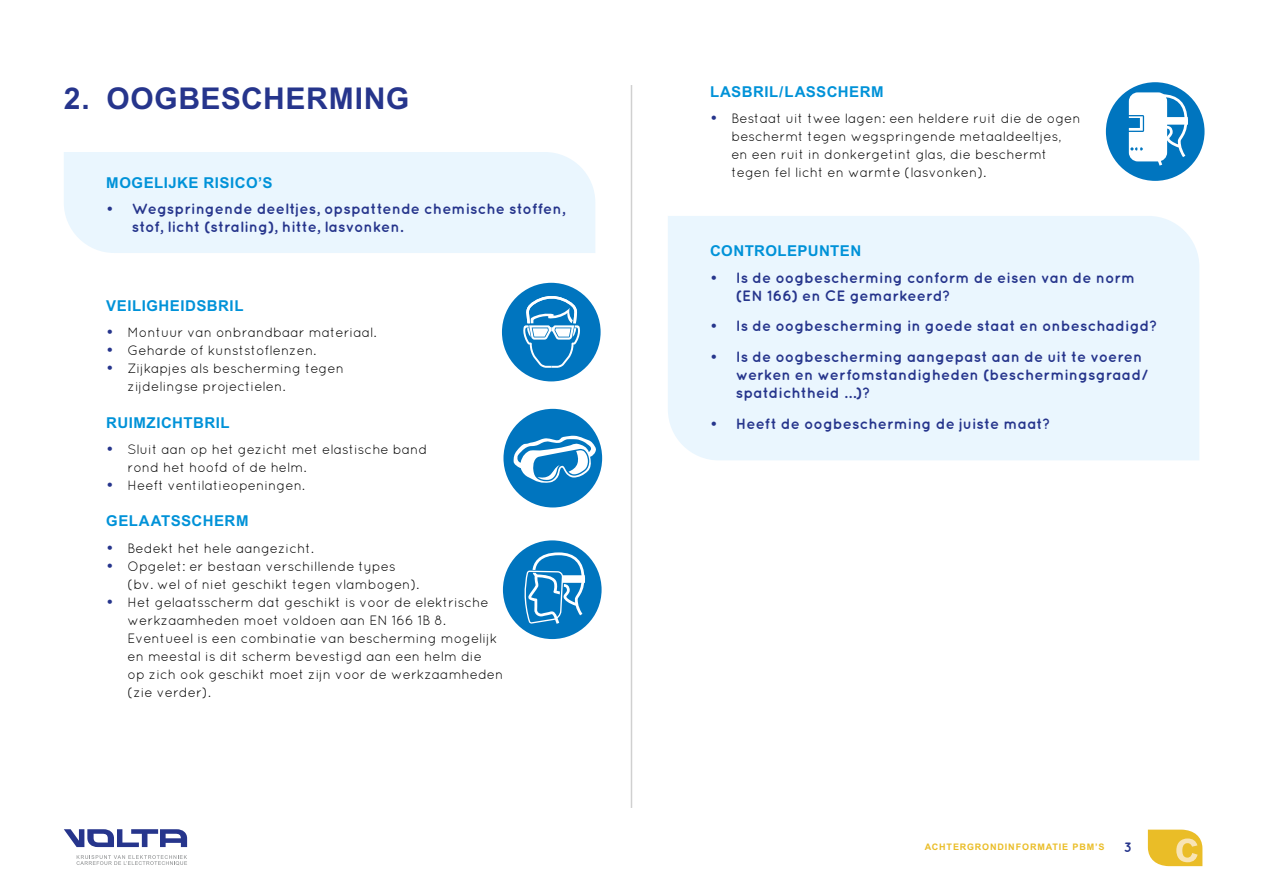
<style>
.page{position:relative;width:1263px;height:893px;background:#fff}
.page>*{position:absolute;margin:0;border:0;box-sizing:border-box;transform-origin:0 0}
._01_Hoofdtitel{font:700 30px "Arial";letter-spacing:.02em;color:#26358c}
.t1{font:700 15px/18px "Quicksand";letter-spacing:.005em;color:#26358c}
._02_Ondertitel{font:700 15px "Arial";letter-spacing:.035em;color:#0092d8}
.t2{font:13.5px/18px "Quicksand";color:#000}
.t3{font:700 13.5px "Quicksand";color:#26358c}
.t4{font:700 9px "Arial";letter-spacing:.1em;color:#eabd27}
.s1{font-weight:700;font-size:15px;color:#26358c}
</style>
<div class="page">
<svg style="left:1148px;top:830px;width:54px;height:36px;background:#edc648"></svg>
<hr style="left:631px;top:85px;width:1px;height:723px;background:#d0d0d0">
<div style="left:64px;top:152px;width:531px;height:101px;background:#eaf6fe"></div>
<div style="left:668px;top:216px;width:531px;height:244px;background:#eaf6fe"></div>
<svg style="left:77px;top:855px;width:110px;height:10px"></svg>
<svg style="left:64px;top:829px;width:123px;height:18px"></svg>
<div style="left:502px;top:283px;width:99px;height:98px;background:#0075bf;border-radius:50%"></div>
<svg style="left:523px;top:296px;width:57px;height:72px"></svg>
<div style="left:503px;top:540px;width:99px;height:99px;background:#0075bf;border-radius:50%"></div>
<svg style="left:524px;top:552px;width:61px;height:72px"></svg>
<div style="left:1106px;top:82px;width:98px;height:99px;background:#0075bf;border-radius:50%"></div>
<svg style="left:1129px;top:92px;width:59px;height:74px"></svg>
<div style="left:503px;top:409px;width:99px;height:98px;background:#0075bf;border-radius:50%"></div>
<svg style="left:513px;top:436px;width:83px;height:48px"></svg>
<p class="_01_Hoofdtitel" style="left:64px;top:81px;width:347px">2. OOGBESCHERMING</p>
<p class="_02_Ondertitel" style="left:106px;top:173px;width:168px">MOGELIJKE RISICO’S</p>
<p class="t1" style="left:132px;top:199px;width:435px;text-indent:-26px">• Wegspringende deeltjes, opspattende chemische stoffen, stof, licht (straling), hitte, lasvonken.</p>
<p class="_02_Ondertitel" style="left:106px;top:297px;width:139px">VEILIGHEIDSBRIL</p>
<p class="t2" style="left:106px;top:323px;width:272px"><span class="s1">•</span> Montuur van onbrandbaar materiaal.</p>
<p class="t2" style="left:106px;top:341px;width:212px"><span class="s1">•</span> Geharde of kunststoflenzen.</p>
<p class="t2" style="left:128px;top:359px;width:218px;text-indent:-21px"><span class="s1">•</span> Zijkapjes als bescherming tegen zijdelingse projectielen.</p>
<p class="_02_Ondertitel" style="left:106px;top:413px;width:125px">RUIMZICHTBRIL</p>
<p class="t2" style="left:128px;top:440px;width:301px;text-indent:-21px"><span class="s1">•</span> Sluit aan op het gezicht met elastische band rond het hoofd of de helm.</p>
<p class="t2" style="left:106px;top:476px;width:200px"><span class="s1">•</span> Heeft ventilatieopeningen.</p>
<p class="_02_Ondertitel" style="left:106px;top:512px;width:144px">GELAATSSCHERM</p>
<p class="t2" style="left:106px;top:539px;width:209px"><span class="s1">•</span> Bedekt het hele aangezicht.</p>
<p class="t2" style="left:128px;top:557px;width:293px;text-indent:-21px"><span class="s1">•</span> Opgelet: er bestaan verschillende types (bv. wel of niet geschikt tegen vlambogen).</p>
<p class="t2" style="left:128px;top:593px;width:377px;text-indent:-21px"><span class="s1">•</span> Het gelaatsscherm dat geschikt is voor de elektrische werkzaamheden moet voldoen aan EN 166 1B 8.<br>Eventueel is een combinatie van bescherming mogelijk en meestal is dit scherm bevestigd aan een helm die<br>op zich ook geschikt moet zijn voor de werkzaamheden (zie verder).</p>
<p class="_02_Ondertitel" style="left:710px;top:83px;width:175px">LASBRIL/LASSCHERM</p>
<p class="t2" style="left:731px;top:110px;width:351px;text-indent:-21px"><span class="s1">•</span> Bestaat uit twee lagen: een heldere ruit die de ogen beschermt tegen wegspringende metaaldeeltjes, en een ruit in donkergetint glas, die beschermt tegen fel licht en warmte (lasvonken).</p>
<p class="_02_Ondertitel" style="left:710px;top:242px;width:153px">CONTROLEPUNTEN</p>
<p class="t1" style="left:736px;top:268px;width:401px;text-indent:-26px">• Is de oogbescherming conform de eisen van de norm (EN 166) en CE gemarkeerd?</p>
<p class="t1" style="left:710px;top:317px;width:449px">• Is de oogbescherming in goede staat en onbeschadigd?</p>
<p class="t1" style="left:736px;top:347px;width:413px;text-indent:-26px">• Is de oogbescherming aangepast aan de uit te voeren werken en werfomstandigheden (beschermingsgraad/ spatdichtheid …)?</p>
<p class="t1" style="left:710px;top:414px;width:342px">• Heeft de oogbescherming de juiste maat?</p>
<p class="t4" style="left:925px;top:841px;width:181px">ACHTERGRONDINFORMATIE PBM’S</p>
<p class="t3" style="left:1124px;top:839px;width:10px">3</p>
</div>
